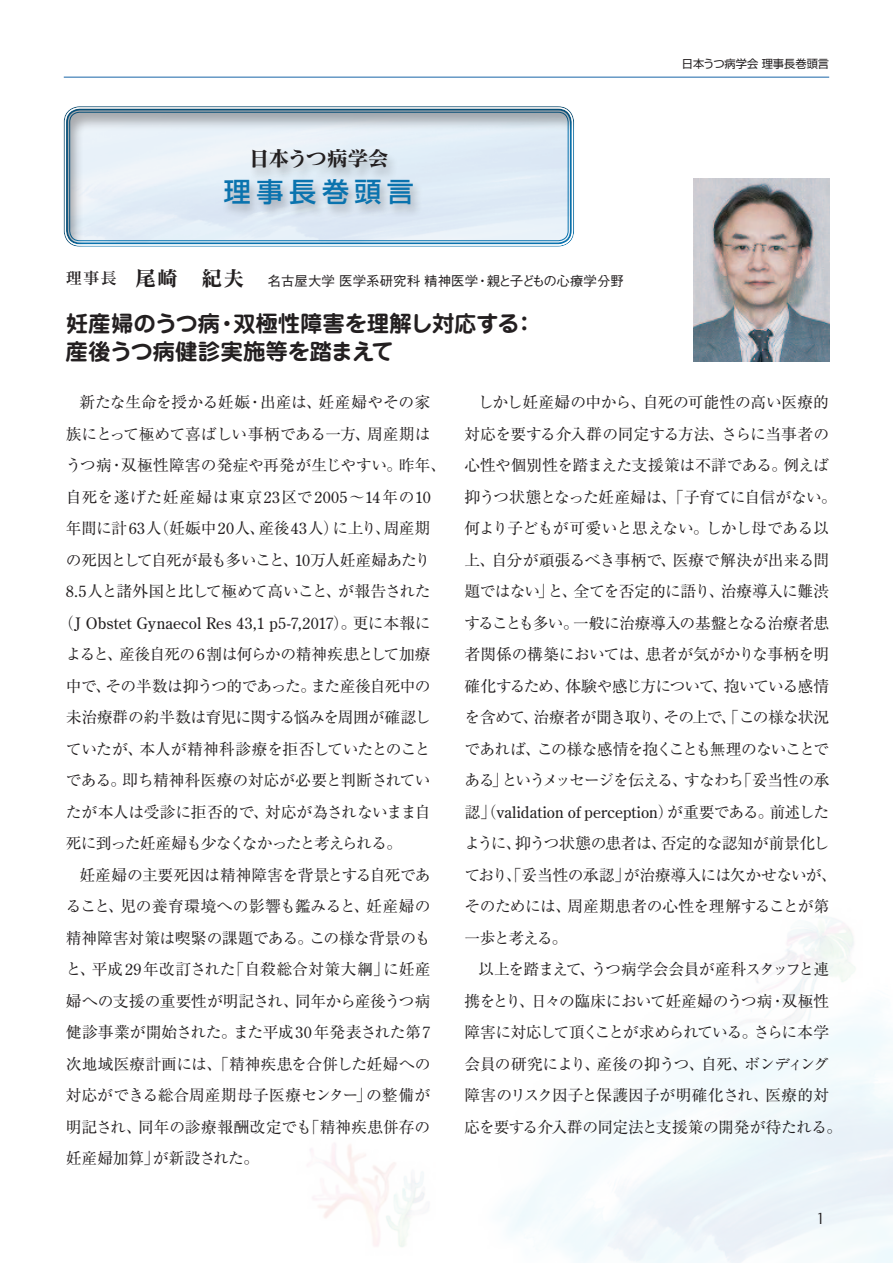
<style>
.page{position:relative;width:893px;height:1263px;background:#fff}
.page>*{position:absolute;margin:0;border:0;box-sizing:border-box;transform-origin:0 0}
.t1{font:500 27px "Shin Go Pro";letter-spacing:.205em;color:#0a73ae}
.t2{font:700 22.5px/28.5px "Jun 501 Pro";letter-spacing:-.015em;color:#231f20}
.t3{font:21px "Matisse Pro B";letter-spacing:-.05em;color:#231f20}
.t4{font:15.75px/31.5px "Ryumin Pro";letter-spacing:-.025em;color:#231f20}
.t5{font:15.75px/31.5px "Ryumin Pro";letter-spacing:-.005em;color:#231f20}
.t6{font:15.75px "Century Old Style Std";letter-spacing:.005em;color:#231f20}
.t7{font:14.25px "Folk Pro";color:#231f20}
.t8{font:500 13.5px "Gothic BBB Pro";color:#231f20}
.t9{font:11.25px "Shin Go Pro";color:#231f20}
.s1{font-family:"Matisse Pro DB";font-weight:400;font-size:16.5px}
.s2{font-family:"Matisse Pro B";font-weight:400;font-size:21px}
.s3{font-family:"Century Old Style Std"}
.s4{font-family:"Ryumin Pro"}
</style>
<div class="page">
<hr style="left:64px;top:77px;width:765px;height:1px;background:#4b86ba">
<div style="left:37px;top:80px;width:562px;height:193px;background:#231f20;opacity:.35"></div>
<div style="left:221px;top:149px;width:204px;height:70px;background:#231f20;opacity:.3"></div>
<img style="left:693px;top:179px;width:136px;height:182px">
<h3 class="t3" style="left:249px;top:145px;width:141px">日本うつ病学会</h3>
<h1 class="t1" style="left:224px;top:169px;width:191px">理事長巻頭言</h1>
<p class="t9" style="left:682px;top:55px;width:149px">日本うつ病学会理事長巻頭言</p>
<p class="t8" style="left:66px;top:270px;width:560px"><span class="s1">理事長</span> <span class="s2">尾崎 紀夫</span> 名古屋大学医学系研究科精神医学・親と子どもの心療学分野</p>
<h2 class="t2" style="left:66px;top:307px;width:471px">妊産婦のうつ病・双極性障害を理解し対応する：産後うつ病健診実施等を踏まえて</h2>
<p class="t4" style="left:66px;top:386px;width:382px;text-indent:13px">新たな生命を授かる妊娠・出産は、妊産婦やその家族にとって極めて喜ばしい事柄である一方、周産期はうつ病・双極性障害の発症や再発が生じやすい。昨年、自死を遂げた妊産婦は東京<span class="s3">2 3</span> 区で<span class="s3">2 0 0 5</span> ～<span class="s3">1 4</span> 年の<span class="s3">1 0<br></span>年間に計<span class="s3">6 3</span> 人（妊娠中<span class="s3">2 0</span> 人、産後<span class="s3">4 3</span> 人）に上り、周産期の死因として自死が最も多いこと、<span class="s3">1 0</span> 万人妊産婦あたり<br><span class="s3">8 .5</span> 人と諸外国と比して極めて高いこと、が報告された</p>
<p class="t6" style="left:58px;top:613px;width:374px"><span class="s4">（</span>J Obstet Gynaecol Res 4 3 ,1 p5 -7 ,2 0 1 7 <span class="s4">）。更に本報に</span></p>
<p class="t4" style="left:66px;top:638px;width:366px;text-align:justify">よると、産後自死の<span class="s3">6</span> 割は何らかの精神疾患として加療中で、その半数は抑うつ的であった。また産後自死中の未治療群の約半数は育児に関する悩みを周囲が確認していたが、本人が精神科診療を拒否していたとのことである。即ち精神科医療の対応が必要と判断されていたが本人は受診に拒否的で、対応が為されないまま自死に到った妊産婦も少なくなかったと考えられる。</p>
<p class="t5" style="left:66px;top:858px;width:366px;text-indent:14px">妊産婦の主要死因は精神障害を背景とする自死であること、児の養育環境への影響も鑑みると、妊産婦の精神障害対策は喫緊の課題である。この様な背景のもと、平成<span class="s3">2 9</span> 年改訂された「自殺総合対策大綱」に妊産婦への支援の重要性が明記され、同年から産後うつ病健診事業が開始された。また平成<span class="s3">3 0</span> 年発表された第<span class="s3">7</span>次地域医療計画には、「精神疾患を合併した妊婦への対応ができる総合周産期母子医療センター」の整備が明記され、同年の診療報酬改定でも「精神疾患併存の妊産婦加算」が新設された。</p>
<p class="t4" style="left:464px;top:386px;width:374px;text-align:center">しかし妊産婦の中から、自死の可能性の高い医療的<br>対応を要する介入群の同定する方法、さらに当事者の心性や個別性を踏まえた支援策は不詳である。例えば抑うつ状態となった妊産婦は、「子育てに自信がない。何より子どもが可愛いと思えない。しかし母である以上、自分が頑張るべき事柄で、医療で解決が出来る問題ではない」と、全てを否定的に語り、治療導入に難渋することも多い。一般に治療導入の基盤となる治療者患者関係の構築においては、患者が気がかりな事柄を明確化するため、体験や感じ方について、抱いている感情を含めて、治療者が聞き取り、その上で、「この様な状況であれば、この様な感情を抱くことも無理のないことである」というメッセージを伝える、すなわち「妥当性の承</p>
<p class="t6" style="left:465px;top:802px;width:366px"><span class="s4">認」（</span>validation of perception<span class="s4">）が重要である。前述した</span></p>
<p class="t4" style="left:464px;top:827px;width:374px">ように、抑うつ状態の患者は、否定的な認知が前景化しており「、妥当性の承認」が治療導入には欠かせないが、そのためには、周産期患者の心性を理解することが第一歩と考える。</p>
<p class="t4" style="left:465px;top:953px;width:379px;text-indent:14px">以上を踏まえて、うつ病学会会員が産科スタッフと連携をとり、日々の臨床において妊産婦のうつ病・双極性障害に対応して頂くことが求められている。さらに本学会員の研究により、産後の抑うつ、自死、ボンディング障害のリスク因子と保護因子が明確化され、医療的対応を要する介入群の同定法と支援策の開発が待たれる。</p>
<p class="t7" style="left:816px;top:1206px;width:10px">1</p>
</div>
